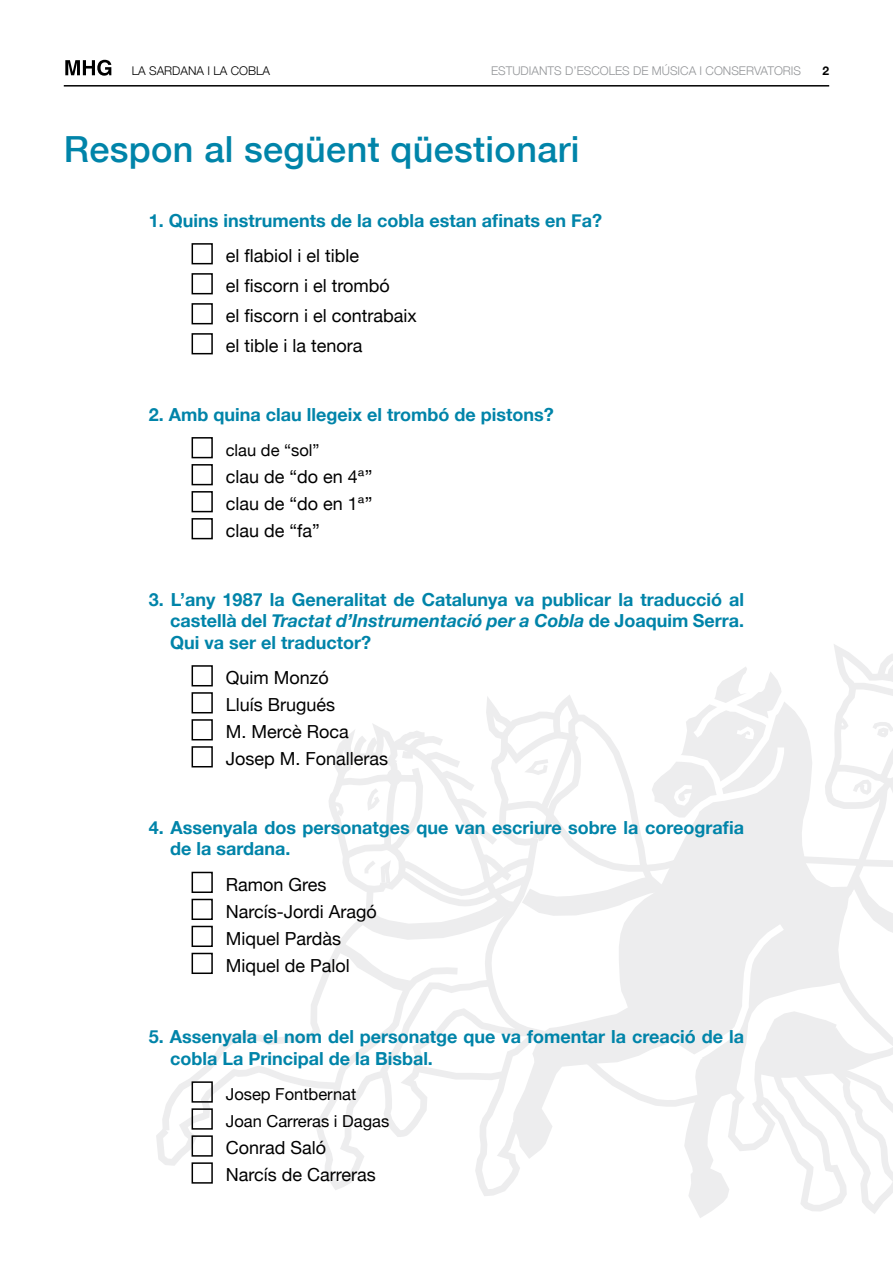
<style>
.page{position:relative;width:893px;height:1263px;background:#fff}
.page>*{position:absolute;margin:0;border:0;box-sizing:border-box;transform-origin:0 0}
.t1{font:500 36px "Helvetica Neue";letter-spacing:.01em;color:#0084a9}
.t2{font:700 18px/21.6px "Helvetica Neue";color:#0084a9}
.t3{font:18px/27px "Helvetica Neue";color:#000}
.t4{font:16.5px/27px "Helvetica Neue";color:#000}
.t5{font:300 12px "Helvetica Neue";color:#939598}
.t6{font:300 12px "Helvetica Neue";color:#000}
.t7{font:700 12px "Helvetica Neue";color:#000}
.s1{font-style:italic}
</style>
<div class="page">
<hr style="left:64px;top:85px;width:765px;height:2px;background:#000">
<svg style="left:65px;top:60px;width:46px;height:16px"></svg>
<svg style="left:156px;top:644px;width:737px;height:570px"></svg>
<div style="left:192px;top:243px;width:21px;height:21px;border:2px solid #000"></div>
<div style="left:192px;top:273px;width:21px;height:21px;border:2px solid #000"></div>
<div style="left:192px;top:303px;width:21px;height:21px;border:2px solid #000"></div>
<div style="left:192px;top:333px;width:21px;height:21px;border:2px solid #000"></div>
<div style="left:192px;top:437px;width:21px;height:21px;border:2px solid #000"></div>
<div style="left:192px;top:464px;width:21px;height:21px;border:2px solid #000"></div>
<div style="left:192px;top:491px;width:21px;height:21px;border:2px solid #000"></div>
<div style="left:192px;top:518px;width:21px;height:21px;border:2px solid #000"></div>
<div style="left:192px;top:665px;width:21px;height:21px;border:2px solid #000"></div>
<div style="left:192px;top:692px;width:21px;height:21px;border:2px solid #000"></div>
<div style="left:192px;top:719px;width:21px;height:21px;border:2px solid #000"></div>
<div style="left:192px;top:746px;width:21px;height:21px;border:2px solid #000"></div>
<div style="left:192px;top:872px;width:21px;height:21px;border:2px solid #000"></div>
<div style="left:192px;top:899px;width:21px;height:21px;border:2px solid #000"></div>
<div style="left:192px;top:926px;width:21px;height:21px;border:2px solid #000"></div>
<div style="left:192px;top:953px;width:21px;height:21px;border:2px solid #000"></div>
<div style="left:192px;top:1081px;width:21px;height:22px;border:2px solid #000"></div>
<div style="left:192px;top:1108px;width:21px;height:22px;border:2px solid #000"></div>
<div style="left:192px;top:1135px;width:21px;height:22px;border:2px solid #000"></div>
<div style="left:192px;top:1162px;width:21px;height:22px;border:2px solid #000"></div>
<p class="t6" style="left:132px;top:62px;width:140px">LA SARDANA I LA COBLA</p>
<p class="t5" style="left:491px;top:62px;width:312px">ESTUDIANTS D’ESCOLES DE MÚSICA I CONSERVATORIS</p>
<p class="t7" style="left:822px;top:62px;width:8px">2</p>
<h1 class="t1" style="left:64px;top:120px;width:517px">Respon al següent qüestionari</h1>
<p class="t2" style="left:149px;top:210px;width:455px">1. Quins instruments de la cobla estan afinats en Fa?</p>
<p class="t3" style="left:226px;top:242px;width:192px;line-height:30px">el flabiol i el tible<br>el fiscorn i el trombó<br>el fiscorn i el contrabaix el tible i la tenora</p>
<p class="t2" style="left:149px;top:404px;width:406px">2. Amb quina clau llegeix el trombó de pistons?</p>
<p class="t4" style="left:226px;top:438px;width:95px">clau de “sol”</p>
<p class="t3" style="left:226px;top:464px;width:148px;text-align:justify">clau de “do en 4ª” clau de “do en 1ª” clau de “fa”</p>
<p class="t2" style="left:170px;top:589px;width:576px;text-align:justify;text-indent:-21px">3. L’any 1987 la Generalitat de Catalunya va publicar la traducció al castellà del <span class="s1">Tractat d’Instrumentació per a Cobla</span> de Joaquim Serra.<br>Qui va ser el traductor?</p>
<p class="t3" style="left:226px;top:665px;width:164px">Quim Monzó<br>Lluís Brugués<br>M. Mercè Roca<br>Josep M. Fonalleras</p>
<p class="t2" style="left:170px;top:817px;width:576px;text-indent:-21px">4. Assenyala dos personatges que van escriure sobre la coreografia de la sardana.</p>
<p class="t3" style="left:226px;top:872px;width:153px">Ramon Gres<br>Narcís-Jordi Aragó<br>Miquel Pardàs<br>Miquel de Palol</p>
<p class="t2" style="left:170px;top:1026px;width:575px;text-indent:-21px">5. Assenyala el nom del personatge que va fomentar la creació de la cobla La Principal de la Bisbal.</p>
<p class="t4" style="left:226px;top:1082px;width:165px">Josep Fontbernat<br>Joan Carreras i Dagas</p>
<p class="t3" style="left:226px;top:1135px;width:151px">Conrad Saló<br>Narcís de Carreras</p>
</div>
